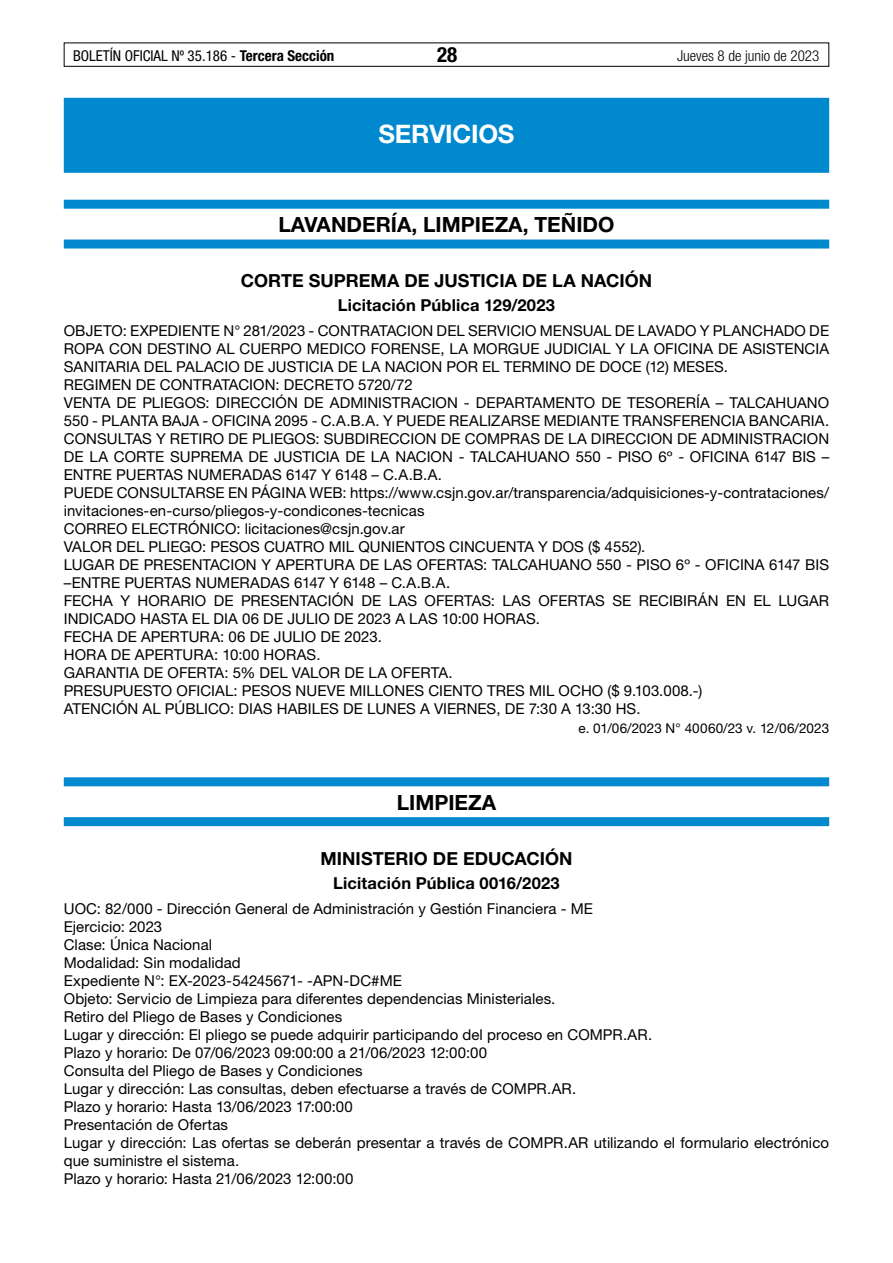
<style>
.page{position:relative;width:893px;height:1263px;background:#fff}
.page>*{position:absolute;margin:0;border:0;box-sizing:border-box;transform-origin:0 0}
.t1{font:700 25.5px "Helvetica Neue LT Std";letter-spacing:-.01em;color:#fff}
.t2{font:700 21px "Helvetica Neue LT Std";color:#000}
.t3{font:700 condensed 21px "Helvetica Neue LT Std";color:#000}
.t4{font:700 18px "Helvetica Neue LT Std";letter-spacing:.005em;color:#000}
.t5{font:700 16.5px "Helvetica Neue LT Std";letter-spacing:.01em;color:#000}
.t6{font:15px/18px "Helvetica Neue LT Std";letter-spacing:.005em;color:#000}
.t7{font:condensed 15px "Helvetica Neue LT Std";color:#000}
.t8{font:300 condensed 15px "Helvetica Neue LT Std";color:#000}
.t9{font:13.5px "Helvetica Neue LT Std";letter-spacing:.005em;color:#000}
.s1{font-weight:700}
</style>
<div class="page">
<div style="left:64px;top:43px;width:765px;height:24px;border:1px solid #000"></div>
<div style="left:64px;top:98px;width:765px;height:75px;background:#0089cf"></div>
<div style="left:64px;top:200px;width:765px;height:9px;background:#0089cf"></div>
<div style="left:64px;top:240px;width:765px;height:9px;background:#0089cf"></div>
<div style="left:64px;top:777px;width:765px;height:9px;background:#0089cf"></div>
<div style="left:64px;top:817px;width:765px;height:9px;background:#0089cf"></div>
<p class="t7" style="left:73px;top:47px;width:263px">BOLETÍN OFICIAL Nº 35.186 - <span class="s1">Tercera Sección</span></p>
<h2 class="t3" style="left:437px;top:42px;width:22px">28</h2>
<p class="t8" style="left:677px;top:47px;width:144px">Jueves 8 de junio de 2023</p>
<h1 class="t1" style="left:378px;top:118px;width:137px">SERVICIOS</h1>
<h2 class="t2" style="left:278px;top:212px;width:337px">LAVANDERÍA, LIMPIEZA, TEÑIDO</h2>
<p class="t4" style="left:241px;top:270px;width:413px">CORTE SUPREMA DE JUSTICIA DE LA NACIÓN</p>
<p class="t5" style="left:338px;top:295px;width:219px">Licitación Pública 129/2023</p>
<p class="t6" style="left:64px;top:321px;width:767px">OBJETO: EXPEDIENTE N° 281/2023 - CONTRATACION DEL SERVICIO MENSUAL DE LAVADO Y PLANCHADO DE ROPA CON DESTINO AL CUERPO MEDICO FORENSE, LA MORGUE JUDICIAL Y LA OFICINA DE ASISTENCIA SANITARIA DEL PALACIO DE JUSTICIA DE LA NACION POR EL TERMINO DE DOCE (12) MESES.<br>REGIMEN DE CONTRATACION: DECRETO 5720/72<br>VENTA DE PLIEGOS: DIRECCIÓN DE ADMINISTRACION - DEPARTAMENTO DE TESORERÍA – TALCAHUANO 550 - PLANTA BAJA - OFICINA 2095 - C.A.B.A. Y PUEDE REALIZARSE MEDIANTE TRANSFERENCIA BANCARIA.<br>CONSULTAS Y RETIRO DE PLIEGOS: SUBDIRECCION DE COMPRAS DE LA DIRECCION DE ADMINISTRACION DE LA CORTE SUPREMA DE JUSTICIA DE LA NACION - TALCAHUANO 550 - PISO 6º - OFICINA 6147 BIS – ENTRE PUERTAS NUMERADAS 6147 Y 6148 – C.A.B.A.<br>PUEDE CONSULTARSE EN PÁGINA WEB: https://www.csjn.gov.ar/transparencia/adquisiciones-y-contrataciones/ invitaciones-en-curso/pliegos-y-condicones-tecnicas<br>CORREO ELECTRÓNICO: licitaciones@csjn.gov.ar<br>VALOR DEL PLIEGO: PESOS CUATRO MIL QUNIENTOS CINCUENTA Y DOS ($ 4552).<br>LUGAR DE PRESENTACION Y APERTURA DE LAS OFERTAS: TALCAHUANO 550 - PISO 6º - OFICINA 6147 BIS –ENTRE PUERTAS NUMERADAS 6147 Y 6148 – C.A.B.A.<br>FECHA Y HORARIO DE PRESENTACIÓN DE LAS OFERTAS: LAS OFERTAS SE RECIBIRÁN EN EL LUGAR INDICADO HASTA EL DIA 06 DE JULIO DE 2023 A LAS 10:00 HORAS.<br>FECHA DE APERTURA: 06 DE JULIO DE 2023.<br>HORA DE APERTURA: 10:00 HORAS.<br>GARANTIA DE OFERTA: 5% DEL VALOR DE LA OFERTA.<br>PRESUPUESTO OFICIAL: PESOS NUEVE MILLONES CIENTO TRES MIL OCHO ($ 9.103.008.-)<br>ATENCIÓN AL PÚBLICO: DIAS HABILES DE LUNES A VIERNES, DE 7:30 A 13:30 HS.</p>
<p class="t9" style="left:578px;top:720px;width:252px">e. 01/06/2023 N° 40060/23 v. 12/06/2023</p>
<h2 class="t2" style="left:397px;top:789px;width:101px">LIMPIEZA</h2>
<p class="t4" style="left:320px;top:847px;width:254px">MINISTERIO DE EDUCACIÓN</p>
<p class="t5" style="left:333px;top:873px;width:228px">Licitación Pública 0016/2023</p>
<p class="t6" style="left:64px;top:899px;width:767px">UOC: 82/000 - Dirección General de Administración y Gestión Financiera - ME<br>Ejercicio: 2023<br>Clase: Única Nacional<br>Modalidad: Sin modalidad<br>Expediente N°: EX-2023-54245671- -APN-DC#ME<br>Objeto: Servicio de Limpieza para diferentes dependencias Ministeriales.<br>Retiro del Pliego de Bases y Condiciones<br>Lugar y dirección: El pliego se puede adquirir participando del proceso en COMPR.AR.<br>Plazo y horario: De 07/06/2023 09:00:00 a 21/06/2023 12:00:00<br>Consulta del Pliego de Bases y Condiciones<br>Lugar y dirección: Las consultas, deben efectuarse a través de COMPR.AR.<br>Plazo y horario: Hasta 13/06/2023 17:00:00<br>Presentación de Ofertas<br>Lugar y dirección: Las ofertas se deberán presentar a través de COMPR.AR utilizando el formulario electrónico que suministre el sistema.<br>Plazo y horario: Hasta 21/06/2023 12:00:00</p>
</div>
